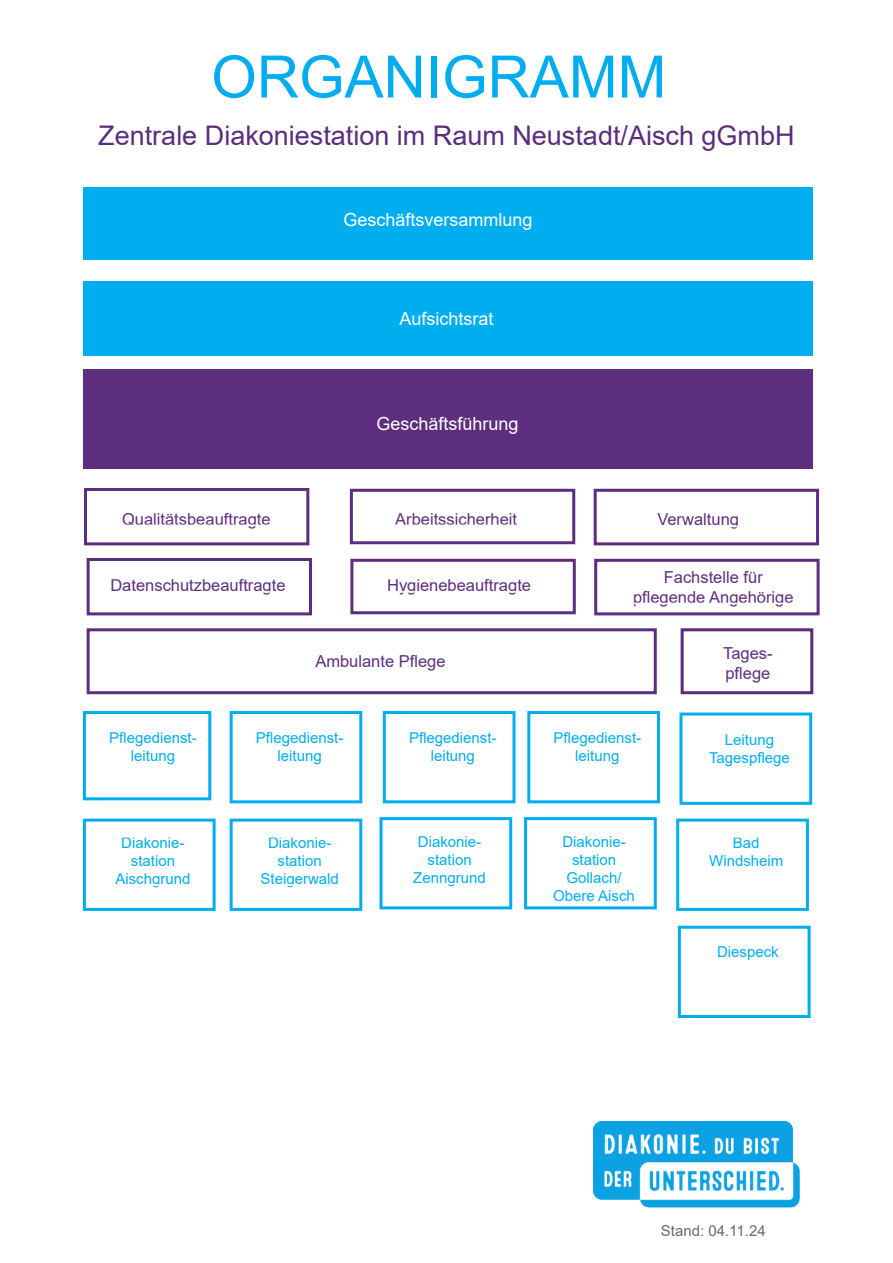
<style>
.page{position:relative;width:893px;height:1263px;background:#fff}
.page>*{position:absolute;margin:0;border:0;box-sizing:border-box;transform-origin:0 0}
.t1{font:58.5px "Arial";color:#00aeef}
.t2{font:27px "Arial";color:#5c2c7c}
.t3{font:18px "Arial";color:#fff}
.t4{font:16.5px "Arial";color:#5e2e7e}
.t5{font:15px "Arial";color:#00aeef}
.t6{font:15px "Arial";color:#656b6b}
</style>
<div class="page">
<div style="left:83px;top:187px;width:729px;height:72px;background:#00aeef"></div>
<div style="left:83px;top:281px;width:729px;height:74px;background:#00aeef"></div>
<div style="left:83px;top:369px;width:729px;height:100px;background:#5e2e7e"></div>
<div style="left:84px;top:488px;width:225px;height:57px;border:3px solid #5e2e7e"></div>
<div style="left:83px;top:711px;width:128px;height:89px;border:3px solid #00aeef"></div>
<div style="left:83px;top:819px;width:133px;height:92px;border:3px solid #00aeef"></div>
<div style="left:230px;top:711px;width:132px;height:92px;border:3px solid #00aeef"></div>
<div style="left:230px;top:819px;width:132px;height:92px;border:3px solid #00aeef"></div>
<div style="left:383px;top:711px;width:132px;height:92px;border:3px solid #00aeef"></div>
<div style="left:379px;top:817px;width:133px;height:92px;border:3px solid #00aeef"></div>
<div style="left:527px;top:711px;width:133px;height:92px;border:3px solid #00aeef"></div>
<div style="left:524px;top:817px;width:133px;height:92px;border:3px solid #00aeef"></div>
<div style="left:679px;top:712px;width:133px;height:93px;border:3px solid #00aeef"></div>
<div style="left:676px;top:819px;width:133px;height:92px;border:3px solid #00aeef"></div>
<div style="left:678px;top:926px;width:133px;height:92px;border:3px solid #00aeef"></div>
<div style="left:350px;top:489px;width:225px;height:55px;border:3px solid #5e2e7e"></div>
<div style="left:594px;top:489px;width:225px;height:56px;border:3px solid #5e2e7e"></div>
<div style="left:87px;top:628px;width:570px;height:66px;border:3px solid #5e2e7e"></div>
<div style="left:681px;top:628px;width:132px;height:66px;border:3px solid #5c2c7c"></div>
<div style="left:87px;top:558px;width:225px;height:57px;border:3px solid #5e2e7e"></div>
<div style="left:350px;top:559px;width:226px;height:55px;border:3px solid #5e2e7e"></div>
<div style="left:594px;top:559px;width:226px;height:56px;border:3px solid #5e2e7e"></div>
<img style="left:594px;top:1121px;width:206px;height:86px">
<p class="t1" style="left:211px;top:37px;width:457px">ORGANIGRAMM</p>
<p class="t2" style="left:98px;top:117px;width:698px">Zentrale Diakoniestation im Raum Neustadt/Aisch gGmbH</p>
<p class="t3" style="left:343px;top:208px;width:191px">Geschäftsversammlung</p>
<p class="t3" style="left:400px;top:306px;width:96px">Aufsichtsrat</p>
<p class="t4" style="left:122px;top:507px;width:150px">Qualitätsbeauftragte</p>
<p class="t3" style="left:376px;top:411px;width:144px">Geschäftsführung</p>
<p class="t4" style="left:395px;top:507px;width:123px">Arbeitssicherheit</p>
<p class="t4" style="left:657px;top:507px;width:83px">Verwaltung</p>
<p class="t4" style="left:110px;top:574px;width:177px">Datenschutzbeauftragte</p>
<p class="t4" style="left:387px;top:574px;width:145px">Hygienebeauftragte</p>
<p class="t5" style="left:109px;top:727px;width:89px">Pflegedienst-</p>
<p class="t5" style="left:131px;top:745px;width:46px">leitung</p>
<p class="t4" style="left:315px;top:649px;width:132px">Ambulante Pflege</p>
<p class="t5" style="left:256px;top:727px;width:89px">Pflegedienst-</p>
<p class="t5" style="left:278px;top:745px;width:46px">leitung</p>
<p class="t5" style="left:409px;top:727px;width:89px">Pflegedienst-</p>
<p class="t5" style="left:431px;top:745px;width:46px">leitung</p>
<p class="t4" style="left:664px;top:566px;width:101px">Fachstelle für</p>
<p class="t4" style="left:633px;top:586px;width:162px">pflegende Angehörige</p>
<p class="t5" style="left:554px;top:727px;width:89px">Pflegedienst-</p>
<p class="t5" style="left:575px;top:745px;width:46px">leitung</p>
<p class="t4" style="left:723px;top:642px;width:51px">Tages-</p>
<p class="t4" style="left:725px;top:661px;width:46px">pflege</p>
<p class="t5" style="left:725px;top:729px;width:51px">Leitung</p>
<p class="t5" style="left:709px;top:747px;width:82px">Tagespflege</p>
<p class="t5" style="left:121px;top:833px;width:65px">Diakonie-</p>
<p class="t5" style="left:131px;top:851px;width:46px">station</p>
<p class="t5" style="left:115px;top:869px;width:77px">Aischgrund</p>
<p class="t5" style="left:268px;top:833px;width:65px">Diakonie-</p>
<p class="t5" style="left:278px;top:851px;width:46px">station</p>
<p class="t5" style="left:260px;top:869px;width:80px">Steigerwald</p>
<p class="t5" style="left:418px;top:831px;width:65px">Diakonie-</p>
<p class="t5" style="left:427px;top:849px;width:46px">station</p>
<p class="t5" style="left:413px;top:867px;width:74px">Zenngrund</p>
<p class="t5" style="left:562px;top:831px;width:65px">Diakonie-</p>
<p class="t5" style="left:572px;top:849px;width:46px">station</p>
<p class="t5" style="left:567px;top:867px;width:57px">Gollach/</p>
<p class="t5" style="left:553px;top:885px;width:83px">Obere Aisch</p>
<p class="t5" style="left:733px;top:833px;width:28px">Bad</p>
<p class="t5" style="left:709px;top:851px;width:76px">Windsheim</p>
<p class="t5" style="left:717px;top:941px;width:63px">Diespeck</p>
<p class="t6" style="left:661px;top:1220px;width:106px">Stand: 04.11.24</p>
</div>
